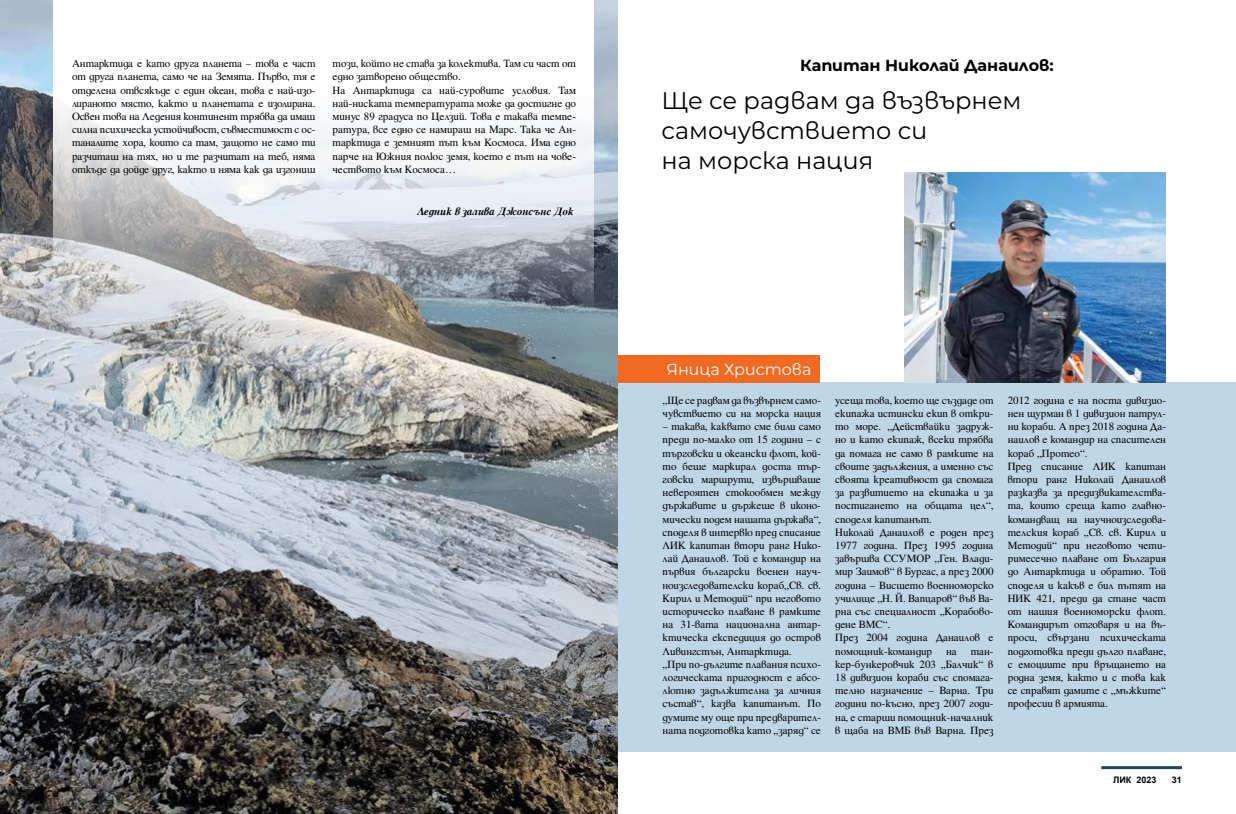
<style>
.page{position:relative;width:1236px;height:814px;background:#fff}
.page>*{position:absolute;margin:0;border:0;box-sizing:border-box;transform-origin:0 0}
.t1{font:24px/30px "Montserrat";color:#000}
.t2{font:700 16px "Montserrat";color:#000}
.t3{font:16px "Montserrat";color:#fff}
.t4{font:11px/13.2px "Pliska";color:#000}
.t5{font:italic 700 11px "Pliska";color:#000}
.t6{font:700 9px "Arial";color:#000}
</style>
<div class="page">
<hr style="left:1101px;top:766px;width:81px;height:3px;background:#1b495a">
<div style="left:619px;top:382px;width:617px;height:369px;background:#bfd6e6"></div>
<div style="left:619px;top:355px;width:201px;height:27px;background:#f26922"></div>
<img style="left:904px;top:172px;width:261px;height:210px">
<img style="left:0;top:0;width:618px;height:813px">
<svg style="left:54px;top:0;width:540px;height:306px"></svg>
<p class="t4" style="left:72px;top:56px;width:245px">Антарктида е като друга планета – това е част</p>
<h2 class="t2" style="left:800px;top:54px;width:255px">Капитан Николай Данаилов:</h2>
<p class="t4" style="left:72px;top:69px;width:245px;text-align:justify">от друга планета, само че на Земята. Първо, тя е отделена отвсякъде с един океан, това е най-изо&shy;лираното място, както и планетата е изолирана.<br>Освен това на Ледения континент трябва да имаш силна психическа устойчивост, съвместимост с ос&shy;таналите хора, които са там, защото не само ти разчиташ на тях, но и те разчитат на теб, няма откъде да дойде друг, както и няма как да изгониш</p>
<p class="t4" style="left:333px;top:56px;width:245px">този, който не става за колектива. Там си част от едно затворено общество.<br>На Антарктида са най-суровите условия. Там най-ниската температурата може да достигне до минус 89 градуса по Целзий. Това е такава темпе&shy;ратура, все едно се намираш на Марс. Така че Ан&shy;тарктида е земният път към Космоса. Има едно парче на Южния полюс земя, което е път на чове&shy;чеството към Космоса…</p>
<p class="t5" style="left:417px;top:202px;width:159px">Ледник в залива Джонсънс Док</p>
<h1 class="t1" style="left:662px;top:85px;width:361px">Ще се радвам да възвърнем самочувствието си<br>на морска нация</h1>
<h2 class="t3" style="left:666px;top:358px;width:147px">Яница Христова</h2>
<p class="t4" style="left:663px;top:392px;width:160px">„Ще се радвам да възвърнем само&shy;чувствието си на морска нация</p>
<p class="t4" style="left:663px;top:419px;width:160px">– такава, каквато сме били само преди по-малко от 15 години – с търговски и океански флот, кой&shy;то беше маркирал доста тър&shy;говски маршрути, извършваше невероятен стокообмен между държавите и държеше в иконо&shy;мически подем нашата държава“, споделя в интервю пред списание<br>ЛИК капитан втори ранг Нико&shy;лай Данаилов. Той е командир на първия български военен науч&shy;ноизследователски кораб„Св. св.<br>Кирил и Методий“ при неговото историческо плаване в рамките на 31-вата национална антар&shy;ктическа експедиция до остров<br>Ливингстън, Антарктида.<br>„При по-дългите плавания психо&shy;логическата пригодност е абсо&shy;лютно задължителна за личния състав“, казва капитанът. По думите му още при предварител&shy;ната подготовка като „заряд“ се</p>
<p class="t4" style="left:835px;top:392px;width:160px">усеща това, което ще създаде от екипажа истински екип в откри&shy;то море. „Действайки задруж&shy;но и като екипаж, всеки трябва да помага не само в рамките на своите задължения, а именно със своята креативност да спомага за развитието на екипажа и за постигането на общата цел“, споделя капитанът.<br>Николай Данаилов е роден през<br>1977 година. През 1995 година завършва ССУМОР „Ген. Влади&shy;мир Заимов“ в Бургас, а през 2000 година – Висшето военноморско училище „Н. Й. Вапцаров“ във Ва&shy;рна със специалност „Корабово&shy;дене ВМС“.<br>През 2004 година Данаилов е помощник-командир</p>
<p class="t4" style="left:835px;top:643px;width:160px;text-align:justify;text-indent:136px">тан&shy;кер-бункеровчик 203 „Балчик“ в 18 дивизион кораби със спомага&shy;телно назначение – Варна. Три години по-късно, през 2007 годи&shy;на, е старши помощник-началник в щаба на ВМБ във Варна. През</p>
<p class="t4" style="left:946px;top:643px;width:12px">на</p>
<p class="t4" style="left:1008px;top:392px;width:160px">2012 година е на поста дивизио&shy;нен щурман в 1 дивизион патрул&shy;ни кораби. А през 2018 година Да&shy;наилов е командир на спасителен кораб „Протео“.<br>Пред списание ЛИК капитан втори ранг Николай Данаилов разказва за предизвикателства&shy;та, които среща като главно&shy;командващ на научноизследова&shy;телския кораб „Св. св. Кирил и<br>Методий“ при неговото чети&shy;римесечно плаване от България до Антарктида и обратно. Той споделя и какъв е бил пътят на<br>НИК 421, преди да стане част от нашия военноморски флот.<br>Командирът отговаря и на въ&shy;проси, свързани психическата подготовка преди дълго плаване, с емоциите при връщането на родна земя, както и с това как се справят дамите с „мъжките“ професии в армията.</p>
<p class="t6" style="left:1113px;top:773px;width:45px">ЛИК 2023</p>
<p class="t6" style="left:1172px;top:773px;width:12px">31</p>
</div>
